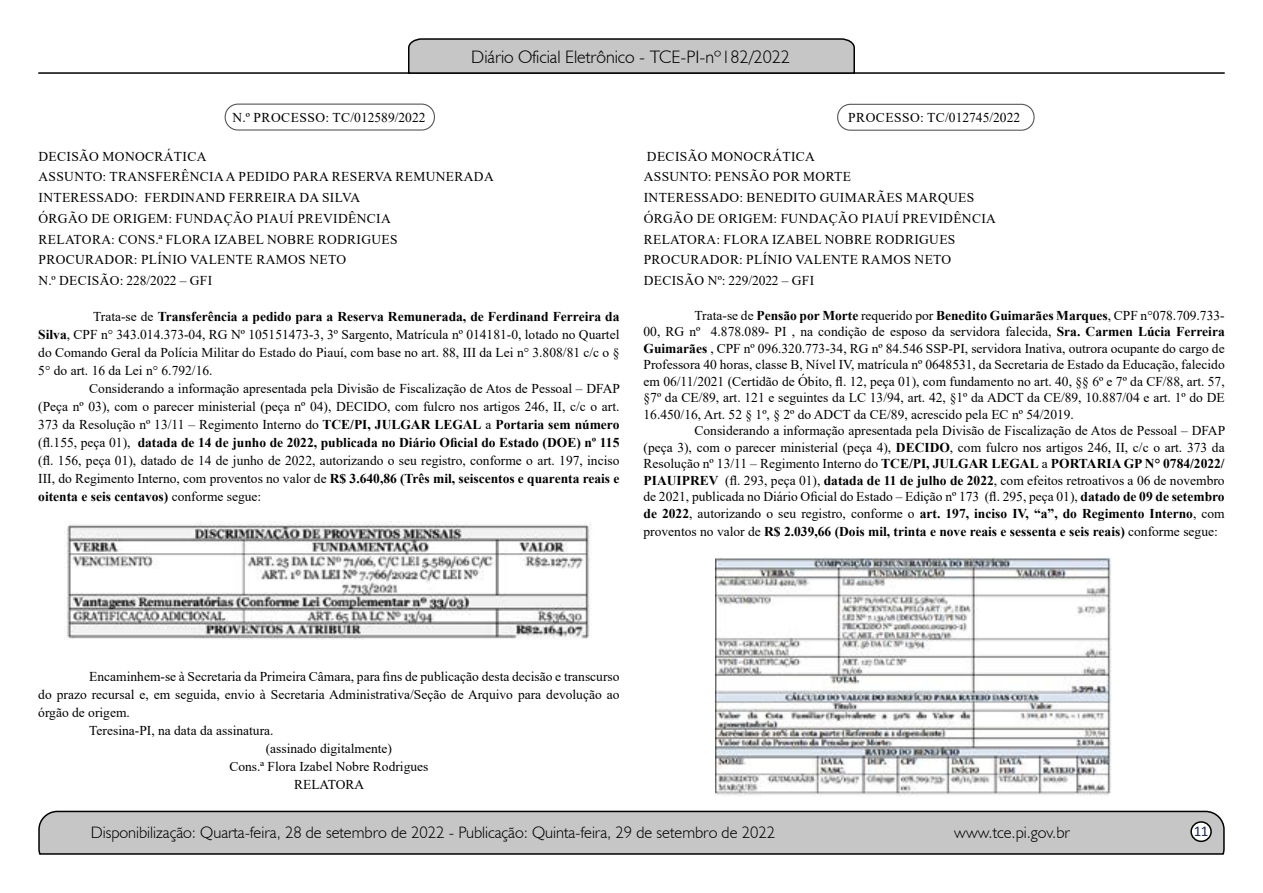
<style>
.page{position:relative;width:1263px;height:893px;background:#fff}
.page>*{position:absolute;margin:0;border:0;box-sizing:border-box;transform-origin:0 0}
.t1{font:300 18px "Humanist 521 BT";color:#000}
.t2{font:300 16.5px "Humanist 521 BT";color:#000}
.t3{font:15px "Calibri";color:#212d4c}
.t4{font:13.5px/16.5px "Times New Roman";color:#000;text-align:justify}
.t5{font:13.5px/20.7px "Times New Roman";letter-spacing:.025em;color:#000}
.t6{font:700 13.5px "Times New Roman";color:#000}
.t7{font:13.5px "Times New Roman";letter-spacing:.02em;color:#000}
.s1{font-weight:700}
.s2{font-weight:400}
</style>
<div class="page">
<svg style="left:38px;top:810px;width:1187px;height:45px;background:#b9b9b9"></svg>
<div style="left:1191px;top:822px;width:20px;height:19px;background:#fff;border-radius:50%"></div>
<div style="left:1190px;top:821px;width:22px;height:21px;border:2px solid #000;border-radius:50%"></div>
<hr style="left:38px;top:72px;width:1187px;height:2px;background:#000">
<svg style="left:407px;top:38px;width:449px;height:36px;background:#b4b4b4"></svg>
<img style="left:66px;top:522px;width:526px;height:118px">
<img style="left:716px;top:557px;width:396px;height:240px">
<div style="left:225px;top:104px;width:210px;height:27px;border:1px solid #575756;border-radius:13px"></div>
<div style="left:837px;top:104px;width:198px;height:27px;border:1px solid #575756;border-radius:13px"></div>
<h1 class="t1" style="left:471px;top:46px;width:320px">Diário Oficial Eletrônico - TCE-PI-nº182/2022</h1>
<p class="t7" style="left:232px;top:108px;width:195px">N.º PROCESSO: TC/012589/2022</p>
<p class="t5" style="left:39px;top:145px;width:457px">DECISÃO MONOCRÁTICA<br>ASSUNTO: TRANSFERÊNCIA A PEDIDO PARA RESERVA REMUNERADA INTERESSADO: FERDINAND FERREIRA DA SILVA<br>ÓRGÃO DE ORIGEM: FUNDAÇÃO PIAUÍ PREVIDÊNCIA<br>RELATORA: CONS.ª FLORA IZABEL NOBRE RODRIGUES PROCURADOR: PLÍNIO VALENTE RAMOS NETO<br>N.º DECISÃO: 228/2022 – GFI</p>
<p class="t4" style="left:38px;top:307px;width:583px;line-height:18px;text-indent:55px">Trata-se de <span class="s1">Transferência a pedido para a Reserva Remunerada, de Ferdinand Ferreira da Silva</span>, CPF n° 343.014.373-04, RG Nº 105151473-3, 3º Sargento, Matrícula nº 014181-0, lotado no Quartel do Comando Geral da Polícia Militar do Estado do Piauí, com base no art. 88, III da Lei n° 3.808/81 c/c o § 5° do art. 16 da Lei n° 6.792/16.</p>
<p class="t4" style="left:38px;top:379px;width:583px;line-height:18px;text-indent:51px">Considerando a informação apresentada pela Divisão de Fiscalização de Atos de Pessoal – DFAP (Peça nº 03), com o parecer ministerial (peça nº 04), DECIDO, com fulcro nos artigos 246, II, c/c o art.<br>373 da Resolução nº 13/11 – Regimento Interno do <span class="s1">TCE/PI, JULGAR LEGAL</span> a <span class="s1">Portaria sem número </span>(fl.155, peça 01), <span class="s1">datada de 14 de junho de 2022, publicada no Diário Oficial do Estado (DOE) nº 115 </span>(fl. 156, peça 01), datado de 14 de junho de 2022, autorizando o seu registro, conforme o art. 197, inciso III, do Regimento Interno, com proventos no valor de <span class="s1">R$ 3.640,86 (Três mil, seiscentos e quarenta reais e oitenta e seis centavos)</span> conforme segue:</p>
<p class="t7" style="left:848px;top:108px;width:173px">PROCESSO: TC/012745/2022</p>
<p class="t5" style="left:644px;top:145px;width:354px">DECISÃO MONOCRÁTICA<br>ASSUNTO: PENSÃO POR MORTE<br>INTERESSADO: BENEDITO GUIMARÃES MARQUES ÓRGÃO DE ORIGEM: FUNDAÇÃO PIAUÍ PREVIDÊNCIA RELATORA: FLORA IZABEL NOBRE RODRIGUES PROCURADOR: PLÍNIO VALENTE RAMOS NETO DECISÃO Nº: 229/2022 – GFI</p>
<p class="t4" style="left:643px;top:306px;width:583px;text-indent:51px">Trata-se de <span class="s1">Pensão por Morte</span> requerido por <span class="s1">Benedito Guimarães Marques</span>, CPF n°078.709.733- 00, RG nº 4.878.089- PI , na condição de esposo da servidora falecida, <span class="s1">Sra. Carmen Lúcia Ferreira Guimarães</span> , CPF nº 096.320.773-34, RG nº 84.546 SSP-PI, servidora Inativa, outrora ocupante do cargo de Professora 40 horas, classe B, Nível IV, matrícula nº 0648531, da Secretaria de Estado da Educação, falecido em 06/11/2021 (Certidão de Óbito, fl. 12, peça 01), com fundamento no art. 40, §§ 6º e 7º da CF/88, art. 57, §7º da CE/89, art. 121 e seguintes da LC 13/94, art. 42, §1º da ADCT da CE/89, 10.887/04 e art. 1º do DE 16.450/16, Art. 52 § 1º, § 2º do ADCT da CE/89, acrescido pela EC nº 54/2019.</p>
<p class="t4" style="left:643px;top:422px;width:583px;text-indent:51px">Considerando a informação apresentada pela Divisão de Fiscalização de Atos de Pessoal – DFAP (peça 3), com o parecer ministerial (peça 4), <span class="s1">DECIDO</span>, com fulcro nos artigos 246, II, c/c o art. 373 da Resolução nº 13/11 – Regimento Interno do <span class="s1">TCE/PI, JULGAR LEGAL</span> a <span class="s1">PORTARIA GP N° 0784/2022/ PIAUIPREV</span> (fl. 293, peça 01), <span class="s1">datada de 11 de julho de 2022</span>, com efeitos retroativos a 06 de novembro de 2021, publicada no Diário Oficial do Estado – Edição nº 173 (fl. 295, peça 01), <span class="s1">datado de 09 de setembro de 2022</span>, autorizando o seu registro, conforme o <span class="s1">art. 197, inciso IV, “a”, do Regimento Interno</span>, com</p>
<p class="t6" style="left:643px;top:521px;width:576px"><span class="s2">proventos no valor de</span> R$ 2.039,66 (Dois mil, trinta e nove reais e sessenta e seis reais) <span class="s2">conforme segue:</span></p>
<p class="t4" style="left:89px;top:668px;width:532px">Encaminhem-se à Secretaria da Primeira Câmara, para fins de publicação desta decisão e transcurso</p>
<p class="t4" style="left:38px;top:686px;width:583px">do prazo recursal e, em seguida, envio à Secretaria Administrativa/Seção de Arquivo para devolução ao</p>
<p class="t4" style="left:38px;top:704px;width:93px">órgão de origem.</p>
<p class="t4" style="left:89px;top:722px;width:186px">Teresina-PI, na data da assinatura.</p>
<p class="t4" style="left:266px;top:740px;width:128px">(assinado digitalmente)</p>
<p class="t4" style="left:229px;top:758px;width:201px">Cons.ª Flora Izabel Nobre Rodrigues</p>
<p class="t4" style="left:294px;top:776px;width:72px">RELATORA</p>
<p class="t2" style="left:91px;top:822px;width:686px">Disponibilização: Quarta-feira, 28 de setembro de 2022 - Publicação: Quinta-feira, 29 de setembro de 2022</p>
<p class="t2" style="left:954px;top:822px;width:117px">www.tce.pi.gov.br</p>
<p class="t3" style="left:1194px;top:821px;width:16px">11</p>
</div>
